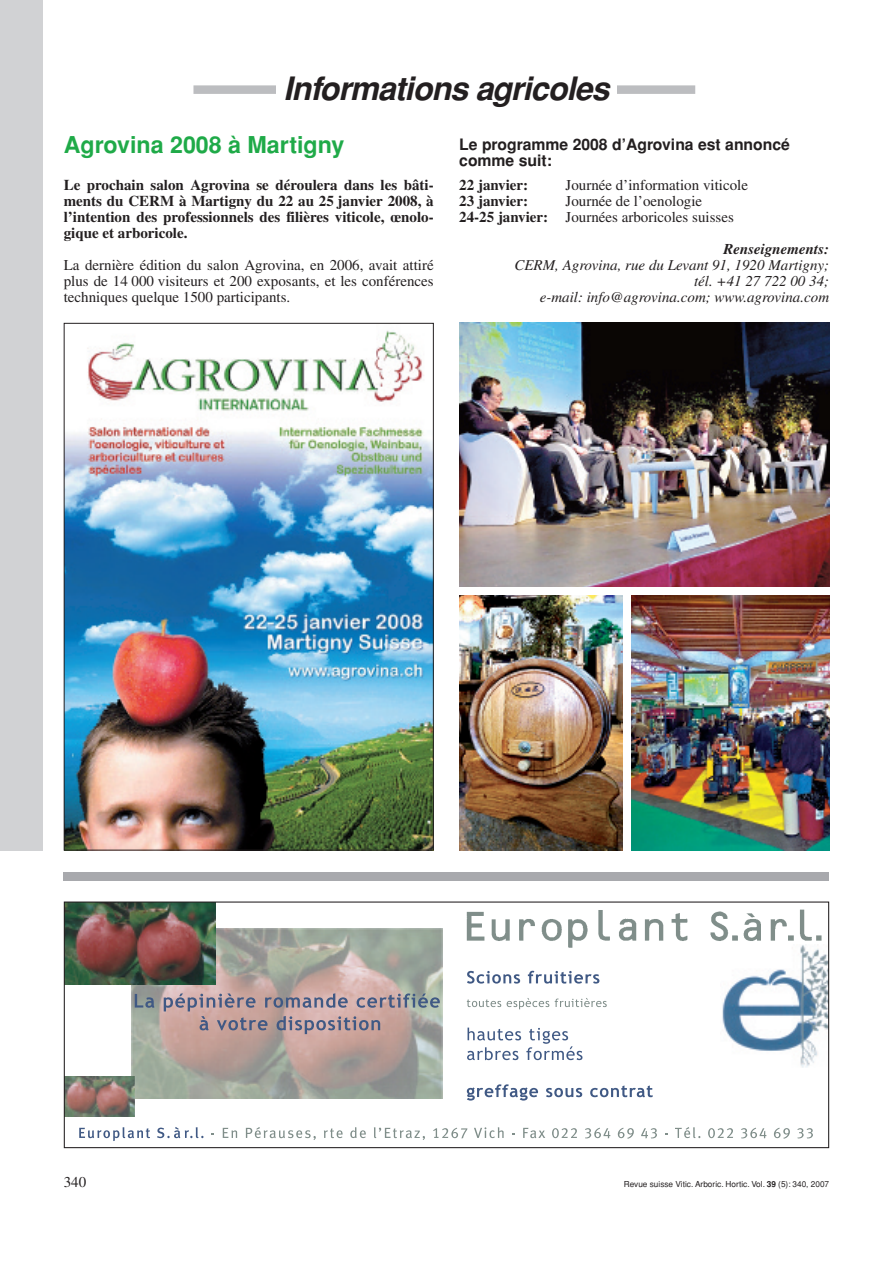
<style>
.page{position:relative;width:893px;height:1263px;background:#fff}
.page>*{position:absolute;margin:0;border:0;box-sizing:border-box;transform-origin:0 0}
.t1{font:italic 700 32.25px "Helvetica";letter-spacing:-.03em;color:#231f20}
.t2{font:700 23.25px "Helvetica";color:#1faa48}
.t3{font:700 15.75px/16.4px "Helvetica";color:#231f20}
.t4{font:15px/15.9px "Times";color:#231f20;text-align:justify}
.t5{font:700 15px/15.9px "Times";color:#231f20;text-align:justify}
.t6{font:italic 15px/15.9px "Times";color:#231f20;text-align:right}
.t7{font:italic 700 15px "Times";color:#231f20}
.t8{font:8.25px "Helvetica";color:#231f20}
.s1{font-weight:700}
</style>
<div class="page">
<div style="left:193px;top:85px;width:502px;height:9px;background:#bcbdc0"></div>
<div style="left:276px;top:77px;width:341px;height:34px;background:#fff"></div>
<div style="left:0;top:0;width:43px;height:850px;background:#d1d2d4"></div>
<img style="left:722px;top:949px;width:105px;height:119px">
<img style="left:132px;top:929px;width:311px;height:169px">
<img style="left:66px;top:903px;width:150px;height:81px">
<svg style="left:135px;top:994px;width:20px;height:14px"></svg>
<svg style="left:164px;top:993px;width:276px;height:41px;background:#af9a9d"></svg>
<svg style="left:467px;top:971px;width:53px;height:12px"></svg>
<svg style="left:528px;top:971px;width:71px;height:12px"></svg>
<svg style="left:467px;top:999px;width:34px;height:8px"></svg>
<svg style="left:507px;top:998px;width:42px;height:11px"></svg>
<svg style="left:555px;top:998px;width:52px;height:9px"></svg>
<svg style="left:467px;top:1027px;width:115px;height:33px"></svg>
<svg style="left:467px;top:1084px;width:71px;height:16px"></svg>
<svg style="left:546px;top:1088px;width:36px;height:9px"></svg>
<svg style="left:590px;top:1085px;width:63px;height:12px"></svg>
<img style="left:66px;top:1076px;width:69px;height:41px">
<img style="left:466px;top:909px;width:356px;height:40px">
<svg style="left:79px;top:1127px;width:71px;height:14px"></svg>
<svg style="left:157px;top:1127px;width:47px;height:11px"></svg>
<svg style="left:223px;top:1128px;width:14px;height:10px"></svg>
<svg style="left:246px;top:1127px;width:70px;height:13px"></svg>
<svg style="left:324px;top:1128px;width:19px;height:10px"></svg>
<svg style="left:350px;top:1127px;width:16px;height:11px"></svg>
<svg style="left:374px;top:1127px;width:51px;height:13px"></svg>
<svg style="left:433px;top:1128px;width:34px;height:10px"></svg>
<svg style="left:474px;top:1127px;width:30px;height:11px"></svg>
<svg style="left:523px;top:1128px;width:22px;height:10px"></svg>
<svg style="left:552px;top:1128px;width:25px;height:10px"></svg>
<svg style="left:585px;top:1128px;width:25px;height:10px"></svg>
<svg style="left:618px;top:1128px;width:16px;height:11px"></svg>
<svg style="left:641px;top:1128px;width:16px;height:10px"></svg>
<svg style="left:675px;top:1127px;width:25px;height:11px"></svg>
<svg style="left:708px;top:1128px;width:25px;height:10px"></svg>
<svg style="left:741px;top:1128px;width:25px;height:10px"></svg>
<svg style="left:774px;top:1128px;width:16px;height:11px"></svg>
<svg style="left:797px;top:1128px;width:16px;height:10px"></svg>
<div style="left:64px;top:901px;width:765px;height:247px;border:1px solid #231f20"></div>
<img style="left:66px;top:330px;width:366px;height:518px">
<img style="left:459px;top:595px;width:164px;height:255px">
<img style="left:631px;top:595px;width:198px;height:255px">
<img style="left:459px;top:323px;width:370px;height:264px">
<div style="left:64px;top:872px;width:765px;height:8px;background:#a8a9ad"></div>
<h1 class="t1" style="left:283px;top:70px;width:328px">Informations agricoles</h1>
<h2 class="t2" style="left:64px;top:131px;width:282px">Agrovina 2008 à Martigny</h2>
<p class="t5" style="left:64px;top:178px;width:371px">Le prochain salon Agrovina se déroulera dans les bâti&shy;ments du CERM à Martigny du 22 au 25 janvier 2008, à l’intention des professionnels des filières viticole, œnolo&shy;gique et arboricole.</p>
<p class="t4" style="left:64px;top:258px;width:371px">La dernière édition du salon Agrovina, en 2006, avait attiré plus de 14 000 visiteurs et 200 exposants, et les conférences techniques quelque 1500 participants.</p>
<p class="t3" style="left:459px;top:136px;width:332px">Le programme 2008 d’Agrovina est annoncé comme suit:</p>
<p class="t5" style="left:459px;top:178px;width:70px">22 janvier:</p>
<p class="t4" style="left:566px;top:178px;width:184px">Journée d’information viticole</p>
<p class="t5" style="left:459px;top:194px;width:70px">23 janvier:</p>
<p class="t4" style="left:459px;top:194px;width:276px;text-indent:106px">Journée de l’oenologie<br><span class="s1">24-25 janvier:</span> Journées arboricoles suisses</p>
<p class="t7" style="left:723px;top:243px;width:107px">Renseignements:</p>
<p class="t6" style="left:514px;top:258px;width:316px">CERM, Agrovina, rue du Levant 91, 1920 Martigny; tél. +41 27 722 00 34;<br>e-mail: info@agrovina.com; www.agrovina.com</p>
<p class="t4" style="left:64px;top:1175px;width:24px">340</p>
<p class="t8" style="left:624px;top:1179px;width:207px">Revue suisse Vitic. Arboric. Hortic. Vol. <span class="s1">39</span> (5): 340, 2007</p>
</div>
